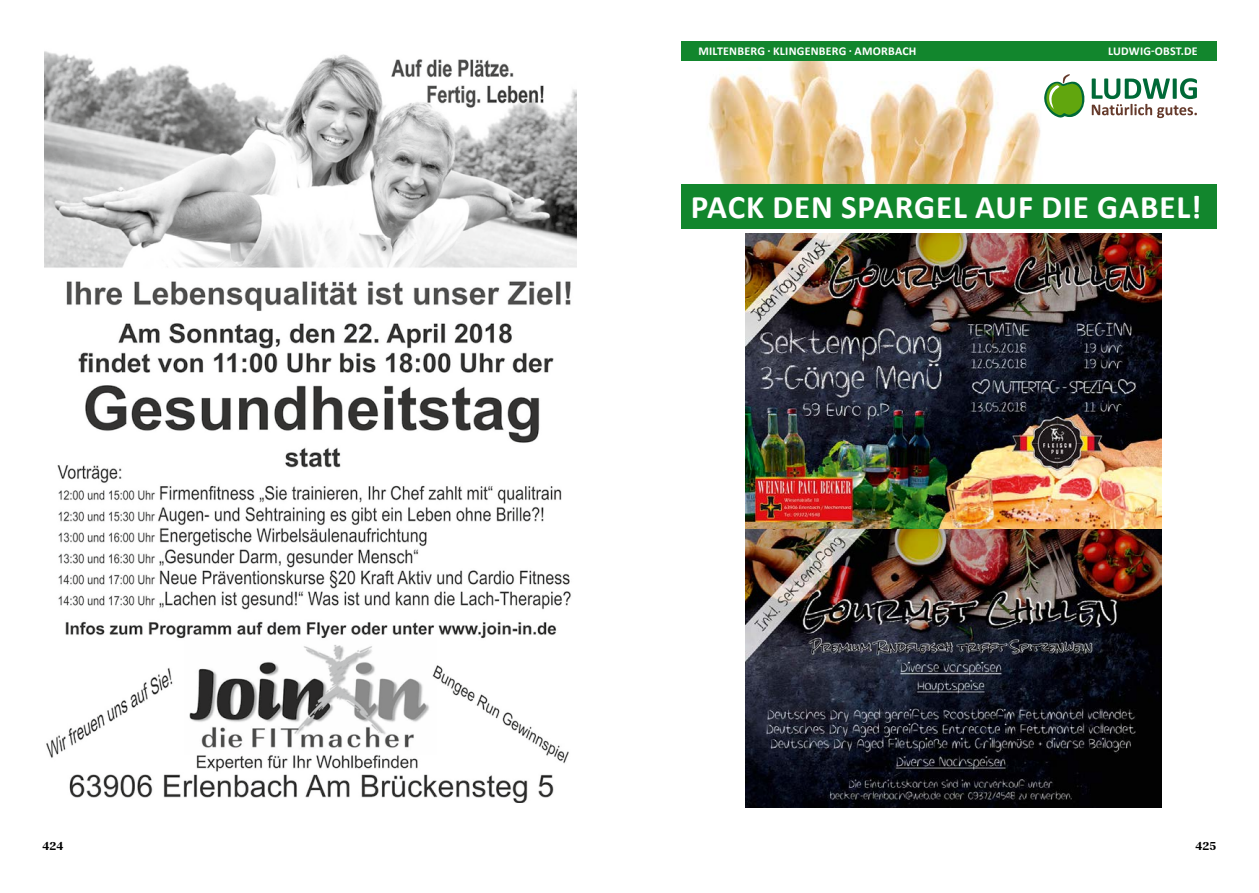
<style>
.page{position:relative;width:1259px;height:893px;background:#fff}
.page>*{position:absolute;margin:0;border:0;box-sizing:border-box;transform-origin:0 0}
.t1{font:700 33px "Calibri";letter-spacing:.03em;color:#fff}
.t2{font:700 12px "Calibri";letter-spacing:.02em;color:#fff}
.t3{font:700 expanded 12px "Imperial URW";color:#000}
</style>
<div class="page">
<img style="left:45px;top:51px;width:531px;height:752px">
<img style="left:745px;top:234px;width:416px;height:574px">
<img style="left:708px;top:61px;width:332px;height:123px">
<div style="left:680px;top:41px;width:536px;height:20px;background:#12862d"></div>
<svg style="left:1044px;top:74px;width:153px;height:44px"></svg>
<div style="left:680px;top:184px;width:536px;height:45px;background:#12862d"></div>
<p class="t2" style="left:698px;top:42px;width:220px">MILTENBERG · KLINGENBERG · AMORBACH</p>
<p class="t2" style="left:1108px;top:42px;width:91px">LUDWIG-OBST.DE</p>
<h1 class="t1" style="left:691px;top:184px;width:512px">PACK DEN SPARGEL AUF DIE GABEL!</h1>
<p class="t3" style="left:43px;top:839px;width:22px">424</p>
<p class="t3" style="left:1195px;top:839px;width:22px">425</p>
</div>
